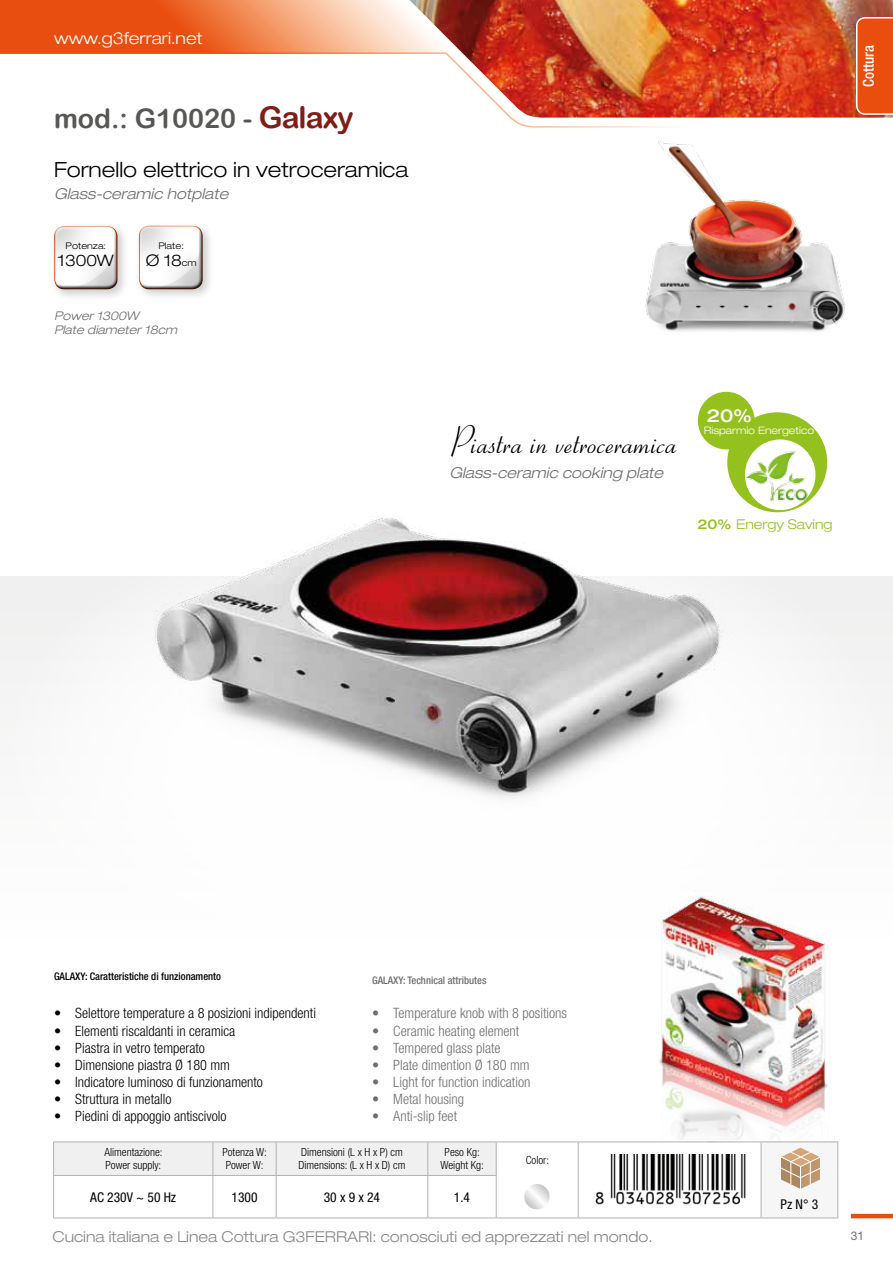
<style>
.page{position:relative;width:893px;height:1263px;background:#fff}
.page>*{position:absolute;margin:0;border:0;box-sizing:border-box;transform-origin:0 0}
.t1{font:39px "Coronet LT Std";color:#000}
.t2{font:27px "Arial Rounded MT Bold";color:#575756}
.t3{font:300 expanded 21px "Helvetica Neue LT Std";color:#000}
.t4{font:500 expanded 18px "Helvetica Neue LT Std";color:#fff}
.t5{font:300 expanded 16.5px "Helvetica Neue LT Std";color:#fff}
.t6{font:300 expanded 16.05px "Helvetica Neue LT Std";color:#000}
.t7{font:300 expanded 15.9px "Helvetica Neue LT Std";color:#000}
.t8{font:300 expanded 15px "Helvetica Neue LT Std";color:#878787}
.t9{font:italic 300 expanded 15px "Helvetica Neue LT Std";color:#706f6f}
.t10{font:500 condensed 15px "Helvetica Neue LT Std";color:#fff}
.t11{font:300 condensed 14.25px "Helvetica Neue LT Std";color:#000}
.t12{font:300 condensed 14.25px "Helvetica Neue LT Std";color:#706f6f}
.t13{font:condensed 13.5px "Helvetica Neue LT Std";color:#000}
.t14{font:300 expanded 13.5px "Helvetica Neue LT Std";color:#95c11f}
.t15{font:italic 300 expanded 12px/14.4px "Helvetica Neue LT Std";color:#706f6f}
.t16{font:12px "Helvetica Neue LT Std";color:#706f6f}
.t17{font:300 condensed 11.25px/13.5px "Helvetica Neue LT Std";color:#000}
.t18{font:500 condensed 10.5px "Helvetica Neue LT Std";color:#000}
.t19{font:500 condensed 10.5px "Helvetica Neue LT Std";color:#706f6f}
.t20{font:300 expanded 10.35px "Helvetica Neue LT Std";color:#fff}
.t21{font:300 expanded 9.15px "Helvetica Neue LT Std";color:#000}
.s1{font-size:30px;color:#801d17}
.s2{font-size:9.15px}
.s3{font-weight:500}
</style>
<div class="page">
<svg style="left:31px;top:495px;width:862px;height:210px;fill:#f6f6f6"></svg>
<svg style="left:0;top:0;width:672px;height:128px"></svg>
<hr style="left:851px;top:1214px;width:42px;height:4px;background:#e94e0f">
<img style="left:409px;top:0;width:484px;height:118px">
<div style="left:727px;top:412px;width:100px;height:100px;background:#95c11f;border-radius:50%"></div>
<div style="left:698px;top:392px;width:57px;height:57px;background:#95c11f;border-radius:50%"></div>
<div style="left:745px;top:439px;width:70px;height:71px;background:#fff;border-radius:50%"></div>
<img style="left:792px;top:444px;width:18px;height:67px">
<img style="left:119px;top:438px;width:673px;height:361px">
<div style="left:50px;top:221px;width:80px;height:80px;background:#000;opacity:.2"></div>
<div style="left:53px;top:225px;width:67px;height:61px;background:#fff;opacity:.75"></div>
<div style="left:53px;top:228px;width:67px;height:63px;background:#000;opacity:.75"></div>
<div style="left:134px;top:221px;width:81px;height:80px;background:#000;opacity:.2"></div>
<div style="left:137px;top:224px;width:68px;height:63px;background:#fff;opacity:.75"></div>
<div style="left:137px;top:228px;width:68px;height:63px;background:#000;opacity:.75"></div>
<svg style="left:54px;top:1142px;width:707px;height:75px"></svg>
<div style="left:761px;top:1142px;width:77px;height:76px;background:#f6f6f6"></div>
<hr style="left:53px;top:1141px;width:160px;height:1px;background:#b3b2b2">
<hr style="left:53px;top:1142px;width:1px;height:33px;background:#b3b2b2">
<hr style="left:213px;top:1141px;width:63px;height:1px;background:#b3b2b2">
<hr style="left:213px;top:1142px;width:1px;height:33px;background:#b3b2b2">
<hr style="left:276px;top:1141px;width:152px;height:1px;background:#b3b2b2">
<hr style="left:276px;top:1142px;width:1px;height:33px;background:#b3b2b2">
<hr style="left:428px;top:1141px;width:68px;height:1px;background:#b3b2b2">
<hr style="left:427px;top:1142px;width:1px;height:33px;background:#b3b2b2">
<hr style="left:496px;top:1141px;width:82px;height:1px;background:#b3b2b2">
<hr style="left:496px;top:1142px;width:1px;height:33px;background:#b3b2b2">
<hr style="left:578px;top:1141px;width:183px;height:1px;background:#b3b2b2">
<hr style="left:578px;top:1142px;width:1px;height:33px;background:#b3b2b2">
<hr style="left:761px;top:1142px;width:1px;height:33px;background:#b3b2b2">
<hr style="left:837px;top:1142px;width:1px;height:33px;background:#b3b2b2">
<hr style="left:578px;top:1175px;width:1px;height:42px;background:#b3b2b2">
<hr style="left:761px;top:1175px;width:1px;height:42px;background:#b3b2b2">
<hr style="left:837px;top:1175px;width:1px;height:42px;background:#b3b2b2">
<hr style="left:578px;top:1217px;width:183px;height:1px;background:#b3b2b2">
<hr style="left:761px;top:1217px;width:77px;height:1px;background:#b3b2b2">
<hr style="left:53px;top:1175px;width:160px;height:1px;background:#b3b2b2">
<hr style="left:53px;top:1176px;width:1px;height:41px;background:#b3b2b2">
<hr style="left:213px;top:1175px;width:63px;height:1px;background:#b3b2b2">
<hr style="left:213px;top:1176px;width:1px;height:41px;background:#b3b2b2">
<hr style="left:276px;top:1175px;width:152px;height:1px;background:#b3b2b2">
<hr style="left:276px;top:1176px;width:1px;height:41px;background:#b3b2b2">
<hr style="left:428px;top:1175px;width:69px;height:1px;background:#b3b2b2">
<hr style="left:427px;top:1176px;width:1px;height:41px;background:#b3b2b2">
<hr style="left:496px;top:1176px;width:1px;height:41px;background:#b3b2b2">
<hr style="left:53px;top:1217px;width:160px;height:1px;background:#b3b2b2">
<hr style="left:213px;top:1217px;width:63px;height:1px;background:#b3b2b2">
<hr style="left:276px;top:1217px;width:152px;height:1px;background:#b3b2b2">
<hr style="left:428px;top:1217px;width:68px;height:1px;background:#b3b2b2">
<hr style="left:496px;top:1217px;width:82px;height:1px;background:#b3b2b2">
<svg style="left:524px;top:1184px;width:26px;height:25px"></svg>
<img style="left:590px;top:1154px;width:161px;height:57px">
<svg style="left:781px;top:1148px;width:39px;height:41px"></svg>
<img style="left:645px;top:140px;width:200px;height:192px">
<img style="left:643px;top:890px;width:195px;height:252px">
<svg style="left:856px;top:17px;width:37px;height:98px;background:#e9591f"></svg>
<p class="t5" style="left:54px;top:28px;width:150px">www.g3ferrari.net</p>
<h2 class="t2" style="left:54px;top:102px;width:301px">mod.: G10020 - <span class="s1">Galaxy</span></h2>
<h3 class="t3" style="left:54px;top:157px;width:356px">Fornello elettrico in vetroceramica</h3>
<p class="t9" style="left:54px;top:185px;width:176px">Glass-ceramic hotplate</p>
<p class="t21" style="left:66px;top:240px;width:42px">Potenza:</p>
<p class="t7" style="left:58px;top:251px;width:57px">1300W</p>
<p class="t21" style="left:159px;top:240px;width:27px">Plate:</p>
<p class="t6" style="left:146px;top:251px;width:52px">Ø 18<span class="s2">cm</span></p>
<p class="t15" style="left:54px;top:308px;width:125px">Power 1300W<br>Plate diameter 18cm</p>
<p class="t10" style="left:859px;top:87px;width:43px;rotate:-90deg">Cottura</p>
<h1 class="t1" style="left:451px;top:417px;width:228px">Piastra in vetroceramica</h1>
<p class="t9" style="left:449px;top:463px;width:215px">Glass-ceramic cooking plate</p>
<p class="t4" style="left:707px;top:404px;width:47px">20%</p>
<p class="t20" style="left:704px;top:424px;width:112px">Risparmio Energetico</p>
<p class="t14" style="left:698px;top:516px;width:137px"><span class="s3">20%</span> Energy Saving</p>
<p class="t18" style="left:54px;top:970px;width:169px">GALAXY: Caratteristiche di funzionamento</p>
<p class="t11" style="left:54px;top:1005px;width:263px">• Selettore temperature a 8 posizioni indipendenti</p>
<p class="t11" style="left:54px;top:1022px;width:183px">• Elementi riscaldanti in ceramica</p>
<p class="t11" style="left:54px;top:1039px;width:153px">• Piastra in vetro temperato</p>
<p class="t11" style="left:54px;top:1056px;width:178px">• Dimensione piastra Ø 180 mm</p>
<p class="t11" style="left:54px;top:1074px;width:211px">• Indicatore luminoso di funzionamento</p>
<p class="t11" style="left:54px;top:1091px;width:119px">• Struttura in metallo</p>
<p class="t11" style="left:54px;top:1108px;width:174px">• Piedini di appoggio antiscivolo</p>
<p class="t19" style="left:372px;top:974px;width:116px">GALAXY: Technical attributes</p>
<p class="t12" style="left:372px;top:1005px;width:197px">• Temperature knob with 8 positions</p>
<p class="t12" style="left:372px;top:1022px;width:149px">• Ceramic heating element</p>
<p class="t12" style="left:372px;top:1039px;width:130px">• Tempered glass plate</p>
<p class="t12" style="left:372px;top:1056px;width:159px">• Plate dimention Ø 180 mm</p>
<p class="t12" style="left:372px;top:1074px;width:160px">• Light for function indication</p>
<p class="t12" style="left:372px;top:1091px;width:94px">• Metal housing</p>
<p class="t12" style="left:372px;top:1108px;width:87px">• Anti-slip feet</p>
<p class="t17" style="left:104px;top:1145px;width:60px">Alimentazione:<br>Power supply:</p>
<p class="t17" style="left:222px;top:1145px;width:46px">Potenza W:<br>Power W:</p>
<p class="t17" style="left:298px;top:1145px;width:108px">Dimensioni (L x H x P) cm<br>Dimensions: (L x H x D) cm</p>
<p class="t17" style="left:441px;top:1145px;width:45px;text-align:center">Peso Kg:<br>Weight Kg:</p>
<p class="t17" style="left:526px;top:1153px;width:25px">Color:</p>
<p class="t13" style="left:90px;top:1189px;width:87px">AC 230V ~ 50 Hz</p>
<p class="t13" style="left:232px;top:1189px;width:27px">1300</p>
<p class="t13" style="left:324px;top:1189px;width:58px">30 x 9 x 24</p>
<p class="t13" style="left:454px;top:1189px;width:18px">1.4</p>
<p class="t8" style="left:52px;top:1227px;width:602px">Cucina italiana e Linea Cottura G3FERRARI: conosciuti ed apprezzati nel mondo.</p>
<p class="t13" style="left:781px;top:1196px;width:39px">Pz N° 3</p>
<p class="t16" style="left:851px;top:1228px;width:15px">31</p>
</div>
